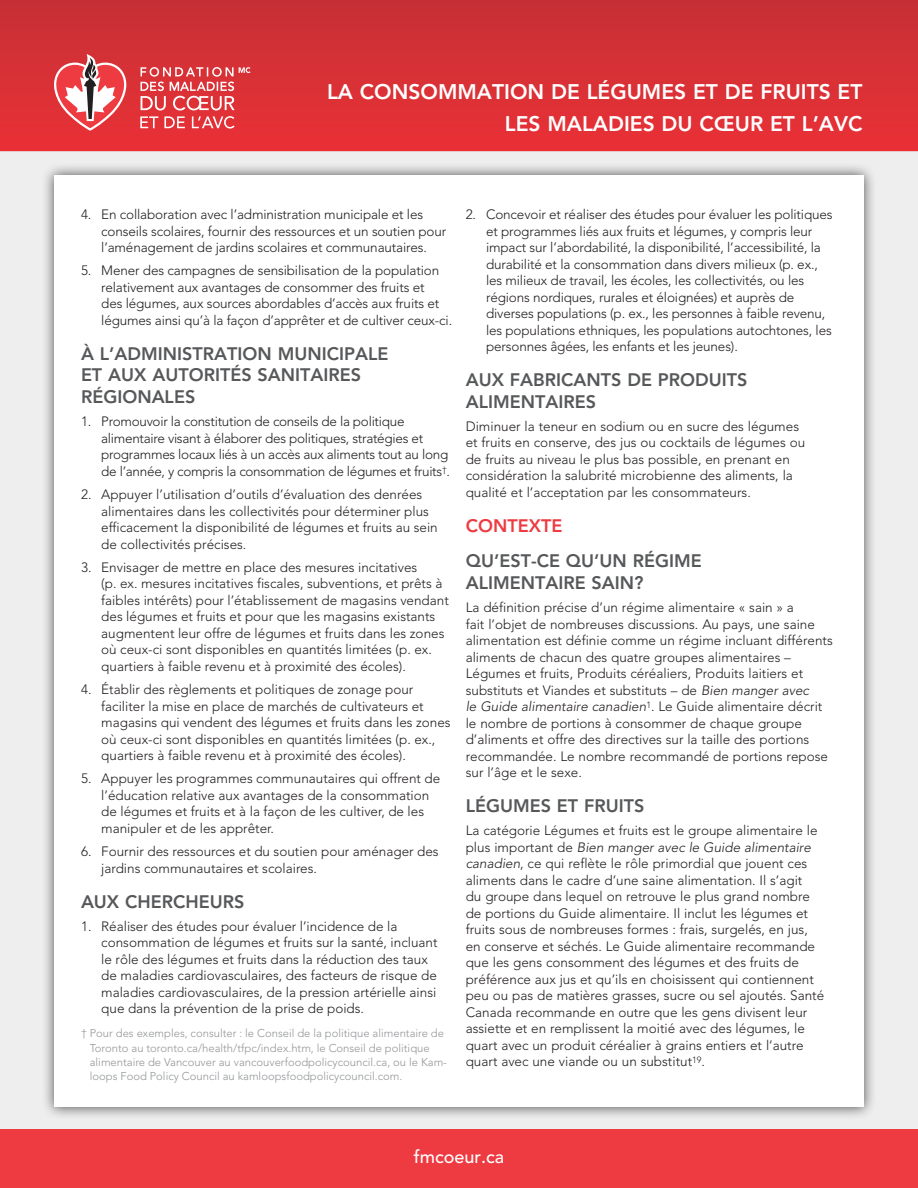
<style>
.page{position:relative;width:918px;height:1188px;background:#eeeeef}
.page>*{position:absolute;margin:0;border:0;box-sizing:border-box;transform-origin:0 0}
.t1{font:800 21px/31.5px "Avenir";color:#fff;text-align:right}
.SUBHEAD_NEW{font:800 18px/21.6px "Avenir";color:#57585a}
.t2{font:500 18px "Avenir";color:#fff}
.HEAD{font:800 18px "Avenir";color:#ee3a41}
.NUMBER_LIST_CONT{font:300 13.5px/16.5px "Avenir";color:#231f20}
.bodycopy{font:300 13.5px/16.5px "Avenir";color:#231f20}
.NUMBER_LIST_START{font:300 13.5px/16.5px "Avenir";color:#231f20}
.NUMBER_LIST_START-2{font:300 13.5px/16.5px "Avenir";letter-spacing:-.02em;color:#231f20}
.Endnote_text{font:300 11.25px/14.2px "Avenir";color:#939598}
.s1{font-style:italic}
</style>
<div class="page">
<div style="left:0;top:0;width:918px;height:151px;background:linear-gradient(to bottom,#c53036,#e93136)"></div>
<svg style="left:0;top:0;width:1px;height:151px"></svg>
<div style="left:0;top:1129px;width:918px;height:59px;background:#ee3a41"></div>
<svg style="left:54px;top:54px;width:72px;height:77px"></svg>
<svg style="left:140px;top:67px;width:111px;height:62px"></svg>
<div style="left:42px;top:163px;width:835px;height:957px;background:#231f20;opacity:.75"></div>
<div style="left:54px;top:176px;width:810px;height:931px;background:#fff"></div>
<h1 class="t1" style="left:327px;top:76px;width:537px">LA CONSOMMATION DE LÉGUMES ET DE FRUITS ET<br>LES MALADIES DU CŒUR ET L’AVC</h1>
<p class="NUMBER_LIST_CONT" style="left:101px;top:206px;width:347px;text-indent:-20px">4. En collaboration avec l’administration municipale et les conseils scolaires, fournir des ressources et un soutien pour l’aménagement de jardins scolaires et communautaires.</p>
<p class="NUMBER_LIST_CONT" style="left:101px;top:262px;width:353px;text-indent:-20px">5. Mener des campagnes de sensibilisation de la population relativement aux avantages de consommer des fruits et<br>des légumes, aux sources abordables d’accès aux fruits et légumes ainsi qu’à la façon d’apprêter et de cultiver ceux-ci.</p>
<p class="SUBHEAD_NEW" style="left:81px;top:343px;width:309px">À L’ADMINISTRATION MUNICIPALE<br>ET AUX AUTORITÉS SANITAIRES<br>RÉGIONALES</p>
<p class="NUMBER_LIST_START-2" style="left:101px;top:413px;width:350px;text-indent:-20px">1. Promouvoir la constitution de conseils de la politique alimentaire visant à élaborer des politiques, stratégies et programmes locaux liés à un accès aux aliments tout au long de l’année, y compris la consommation de légumes et fruits<sup>†</sup>.</p>
<p class="NUMBER_LIST_CONT" style="left:101px;top:486px;width:338px;text-indent:-20px">2. Appuyer l’utilisation d’outils d’évaluation des denrées alimentaires dans les collectivités pour déterminer plus efficacement la disponibilité de légumes et fruits au sein de collectivités précises.</p>
<p class="NUMBER_LIST_CONT" style="left:101px;top:559px;width:349px;text-indent:-20px">3. Envisager de mettre en place des mesures incitatives<br>(p. ex. mesures incitatives fiscales, subventions, et prêts à faibles intérêts) pour l’établissement de magasins vendant des légumes et fruits et pour que les magasins existants augmentent leur offre de légumes et fruits dans les zones où ceux-ci sont disponibles en quantités limitées (p. ex. quartiers à faible revenu et à proximité des écoles).</p>
<p class="NUMBER_LIST_CONT" style="left:101px;top:681px;width:351px;text-indent:-20px">4. Établir des règlements et politiques de zonage pour faciliter la mise en place de marchés de cultivateurs et magasins qui vendent des légumes et fruits dans les zones où ceux-ci sont disponibles en quantités limitées (p. ex., quartiers à faible revenu et à proximité des écoles).</p>
<p class="NUMBER_LIST_CONT" style="left:101px;top:770px;width:341px;text-indent:-20px">5. Appuyer les programmes communautaires qui offrent de l’éducation relative aux avantages de la consommation de légumes et fruits et à la façon de les cultiver, de les manipuler et de les apprêter.</p>
<p class="NUMBER_LIST_CONT" style="left:101px;top:843px;width:339px;text-indent:-20px">6. Fournir des ressources et du soutien pour aménager des jardins communautaires et scolaires.</p>
<p class="SUBHEAD_NEW" style="left:81px;top:891px;width:165px">AUX CHERCHEURS</p>
<p class="NUMBER_LIST_START" style="left:101px;top:918px;width:338px;text-indent:-20px">1. Réaliser des études pour évaluer l’incidence de la consommation de légumes et fruits sur la santé, incluant le rôle des légumes et fruits dans la réduction des taux de maladies cardiovasculaires, des facteurs de risque de maladies cardiovasculaires, de la pression artérielle ainsi que dans la prévention de la prise de poids.</p>
<p class="Endnote_text" style="left:90px;top:1026px;width:359px;text-indent:-9px">† Pour des exemples, consulter : le Conseil de la politique alimentaire de Toronto au toronto.ca/health/tfpc/index.htm, le Conseil de politique alimentaire de Vancouver au vancouverfoodpolicycouncil.ca, ou le Kam&shy;loops Food Policy Council au kamloopsfoodpolicycouncil.com.</p>
<p class="NUMBER_LIST_CONT" style="left:486px;top:206px;width:348px;text-indent:-20px">2. Concevoir et réaliser des études pour évaluer les politiques et programmes liés aux fruits et légumes, y compris leur impact sur l’abordabilité, la disponibilité, l’accessibilité, la durabilité et la consommation dans divers milieux (p. ex., les milieux de travail, les écoles, les collectivités, ou les régions nordiques, rurales et éloignées) et auprès de diverses populations (p. ex., les personnes à faible revenu, les populations ethniques, les populations autochtones, les personnes âgées, les enfants et les jeunes).</p>
<p class="SUBHEAD_NEW" style="left:466px;top:369px;width:283px">AUX FABRICANTS DE PRODUITS<br>ALIMENTAIRES</p>
<p class="bodycopy" style="left:466px;top:418px;width:341px">Diminuer la teneur en sodium ou en sucre des légumes et fruits en conserve, des jus ou cocktails de légumes ou de fruits au niveau le plus bas possible, en prenant en considération la salubrité microbienne des aliments, la qualité et l’acceptation par les consommateurs.</p>
<p class="HEAD" style="left:466px;top:515px;width:98px">CONTEXTE</p>
<p class="SUBHEAD_NEW" style="left:466px;top:550px;width:238px">QU’EST-CE QU’UN RÉGIME<br>ALIMENTAIRE SAIN?</p>
<p class="bodycopy" style="left:466px;top:599px;width:369px">La définition précise d’un régime alimentaire « sain » a<br>fait l’objet de nombreuses discussions. Au pays, une saine alimentation est définie comme un régime incluant différents aliments de chacun des quatre groupes alimentaires – Légumes et fruits, Produits céréaliers, Produits laitiers et substituts et Viandes et substituts – de <span class="s1">Bien manger avec<br>le Guide alimentaire canadien</span><sup>1</sup>. Le Guide alimentaire décrit le nombre de portions à consommer de chaque groupe d’aliments et offre des directives sur la taille des portions recommandée. Le nombre recommandé de portions repose sur l’âge et le sexe.</p>
<p class="SUBHEAD_NEW" style="left:466px;top:795px;width:180px">LÉGUMES ET FRUITS</p>
<p class="bodycopy" style="left:466px;top:822px;width:360px">La catégorie Légumes et fruits est le groupe alimentaire le plus important de <span class="s1">Bien manger avec le Guide alimentaire canadien</span>, ce qui reflète le rôle primordial que jouent ces aliments dans le cadre d’une saine alimentation. Il s’agit<br>du groupe dans lequel on retrouve le plus grand nombre de portions du Guide alimentaire. Il inclut les légumes et fruits sous de nombreuses formes : frais, surgelés, en jus, en conserve et séchés. Le Guide alimentaire recommande que les gens consomment des légumes et des fruits de préférence aux jus et qu’ils en choisissent qui contiennent peu ou pas de matières grasses, sucre ou sel ajoutés. Santé Canada recommande en outre que les gens divisent leur assiette et en remplissent la moitié avec des légumes, le quart avec un produit céréalier à grains entiers et l’autre quart avec une viande ou un substitut<sup>19</sup>.</p>
<h2 class="t2" style="left:414px;top:1146px;width:92px">fmcoeur.ca</h2>
</div>
